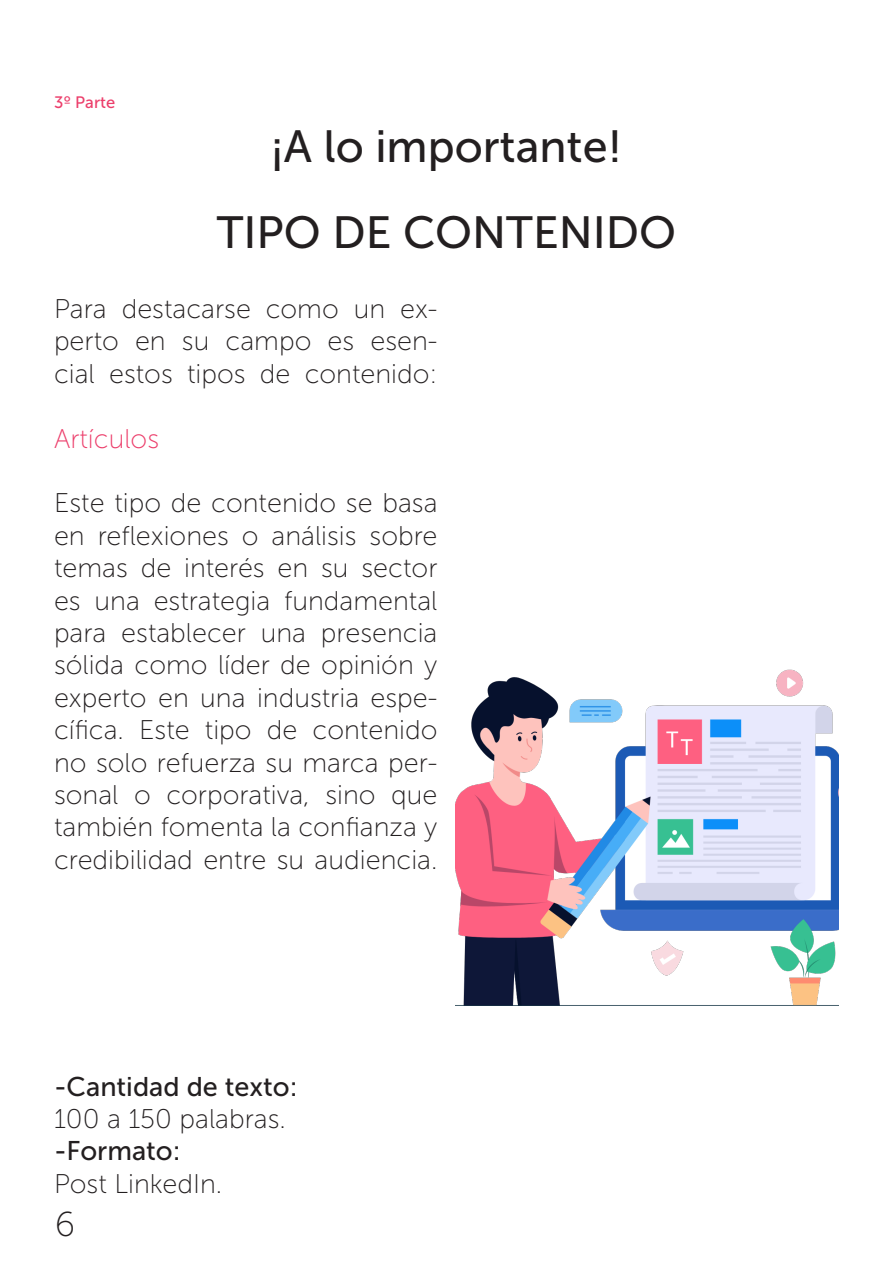
<style>
.page{position:relative;width:893px;height:1263px;background:#fff}
.page>*{position:absolute;margin:0;border:0;box-sizing:border-box;transform-origin:0 0}
.t1{font:45px "Museo Sans 500";color:#231f20}
.t2{font:34.5px "Museo Sans 100";color:#231f20}
.t3{font:27px/32.4px "Museo Sans 100";color:#231f20;text-align:justify}
.t4{font:27px "Museo Sans 500";color:#231f20}
.t5{font:27px "Museo Sans 100";color:#ec3e6b}
.t6{font:16.5px "Museo Sans 500";color:#ec3e6b}
</style>
<div class="page">
<img style="left:455px;top:670px;width:384px;height:336px">
<p class="t6" style="left:54px;top:93px;width:63px">3º Parte</p>
<p class="t1" style="left:271px;top:122px;width:353px">¡A lo importante!</p>
<p class="t1" style="left:217px;top:208px;width:461px">TIPO DE CONTENIDO</p>
<p class="t3" style="left:54px;top:293px;width:385px">Para destacarse como un ex&shy;perto en su campo es esen&shy;cial estos tipos de contenido:</p>
<p class="t5" style="left:54px;top:424px;width:107px">Artículos</p>
<p class="t3" style="left:54px;top:487px;width:385px">Este tipo de contenido se basa en reflexiones o análisis sobre temas de interés en su sector es una estrategia fundamental para establecer una presencia sólida como líder de opinión y experto en una industria espe&shy;cífica. Este tipo de contenido no solo refuerza su marca per&shy;sonal o corporativa, sino que también fomenta la confianza y credibilidad entre su audiencia.</p>
<p class="t4" style="left:54px;top:1071px;width:245px">-Cantidad de texto:</p>
<p class="t3" style="left:54px;top:1103px;width:233px">100 a 150 palabras.</p>
<p class="t4" style="left:54px;top:1136px;width:128px">-Formato:</p>
<p class="t3" style="left:54px;top:1168px;width:170px">Post LinkedIn.</p>
<p class="t2" style="left:55px;top:1205px;width:22px">6</p>
</div>
